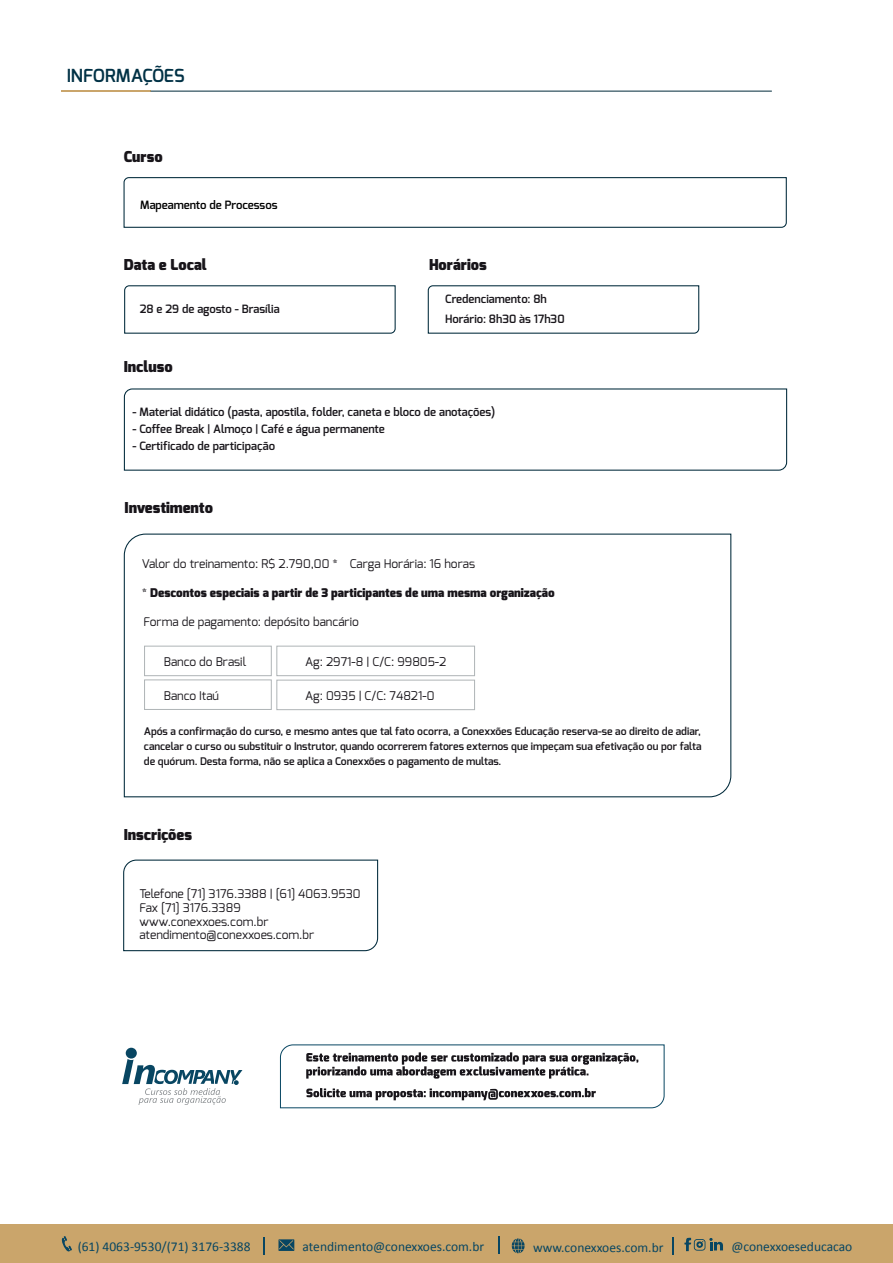
<style>
.page{position:relative;width:893px;height:1263px;background:#fff}
.page>*{position:absolute;margin:0;border:0;box-sizing:border-box;transform-origin:0 0}
.t1{font:600 18px "Exo";color:#003145}
.t2{font:900 15px "Exo";color:#18151a}
.t3{font:13.5px "Calibri";color:#084662}
.t4{font:12px/13.6px "Exo";color:#18151a}
.t5{font:900 12px "Exo";color:#18151a}
.t6{font:600 11.4px/19.6px "Exo";color:#18151a}
.t7{font:600 11.4px "Exo";color:#000001}
.t8{font:600 10.5px/14.5px "Exo";color:#18151a;text-align:justify}
.s1{font-weight:400}
</style>
<div class="page">
<div style="left:126px;top:1048px;width:11px;height:10px;background:#084662;border-radius:50%"></div>
<svg style="left:122px;top:1059px;width:120px;height:46px"></svg>
<svg style="left:280px;top:1044px;width:385px;height:65px"></svg>
<div style="left:0;top:1225px;width:893px;height:38px;background:#caa56b"></div>
<svg style="left:61px;top:1236px;width:11px;height:16px"></svg>
<svg style="left:264px;top:1237px;width:1px;height:17px"></svg>
<svg style="left:278px;top:1239px;width:16px;height:12px"></svg>
<svg style="left:498px;top:1236px;width:1px;height:18px"></svg>
<svg style="left:512px;top:1238px;width:13px;height:15px"></svg>
<svg style="left:673px;top:1237px;width:1px;height:17px"></svg>
<svg style="left:684px;top:1237px;width:39px;height:14px"></svg>
<hr style="left:61px;top:91px;width:90px;height:1px;background:#caa56b">
<hr style="left:151px;top:91px;width:621px;height:1px;background:#002a3b">
<svg style="left:123px;top:177px;width:664px;height:51px"></svg>
<svg style="left:123px;top:533px;width:609px;height:265px"></svg>
<svg style="left:123px;top:859px;width:256px;height:93px"></svg>
<svg style="left:124px;top:285px;width:272px;height:49px"></svg>
<svg style="left:427px;top:285px;width:273px;height:49px"></svg>
<svg style="left:123px;top:388px;width:665px;height:83px"></svg>
<h1 class="t1" style="left:67px;top:64px;width:120px">INFORMAÇÕES</h1>
<h2 class="t2" style="left:124px;top:147px;width:41px">Curso</h2>
<p class="t7" style="left:140px;top:197px;width:139px">Mapeamento de Processos</p>
<h2 class="t2" style="left:124px;top:255px;width:84px">Data e Local</h2>
<p class="t6" style="left:140px;top:299px;width:141px">28 e 29 de agosto - Brasília</p>
<h2 class="t2" style="left:429px;top:255px;width:59px">Horários</h2>
<p class="t6" style="left:445px;top:289px;width:121px">Credenciamento: 8h<br>Horário: 8h30 às 17h30</p>
<h2 class="t2" style="left:124px;top:357px;width:50px">Incluso</h2>
<p class="t6" style="left:133px;top:402px;width:364px">- Material didático (pasta, apostila, folder, caneta e bloco de anotações)</p>
<p class="t6" style="left:133px;top:419px;width:254px">- Coffee Break | Almoço | Café e água permanente</p>
<p class="t6" style="left:133px;top:436px;width:144px">- Certificado de participação</p>
<h2 class="t2" style="left:125px;top:498px;width:90px">Investimento</h2>
<p class="t4" style="left:142px;top:557px;width:335px">Valor do treinamento: R$ 2.790,00 * Carga Horária: 16 horas</p>
<p class="t5" style="left:142px;top:584px;width:414px"><span class="s1">*</span> Descontos especiais a partir de 3 participantes de uma mesma organização</p>
<p class="t4" style="left:143px;top:615px;width:217px">Forma de pagamento: depósito bancário</p>
<p class="t4" style="left:164px;top:655px;width:84px">Banco do Brasil</p>
<p class="t4" style="left:164px;top:689px;width:57px">Banco Itaú</p>
<p class="t4" style="left:305px;top:655px;width:143px">Ag: 2971-8 | C/C: 99805-2</p>
<p class="t4" style="left:305px;top:689px;width:131px">Ag: 0935 | C/C: 74821-0</p>
<p class="t8" style="left:144px;top:724px;width:559px">Após a confirmação do curso, e mesmo antes que tal fato ocorra, a Conexxões Educação reserva-se ao direito de adiar, cancelar o curso ou substituir o Instrutor, quando ocorrerem fatores externos que impeçam sua efetivação ou por falta de quórum. Desta forma, não se aplica a Conexxões o pagamento de multas.</p>
<h2 class="t2" style="left:124px;top:824px;width:70px">Inscrições</h2>
<p class="t4" style="left:139px;top:887px;width:223px">Telefone [71] 3176.3388 | [61] 4063.9530<br>Fax [71] 3176.3389 www.conexxoes.com.br atendimento@conexxoes.com.br</p>
<p class="t3" style="left:78px;top:1237px;width:174px">(61) 4063-9530/(71) 3176-3388</p>
<p class="t3" style="left:303px;top:1237px;width:183px">atendimento@conexxoes.com.br</p>
<p class="t3" style="left:533px;top:1238px;width:132px">www.conexxoes.com.br</p>
<p class="t3" style="left:731px;top:1238px;width:122px">@conexxoeseducacao</p>
</div>
